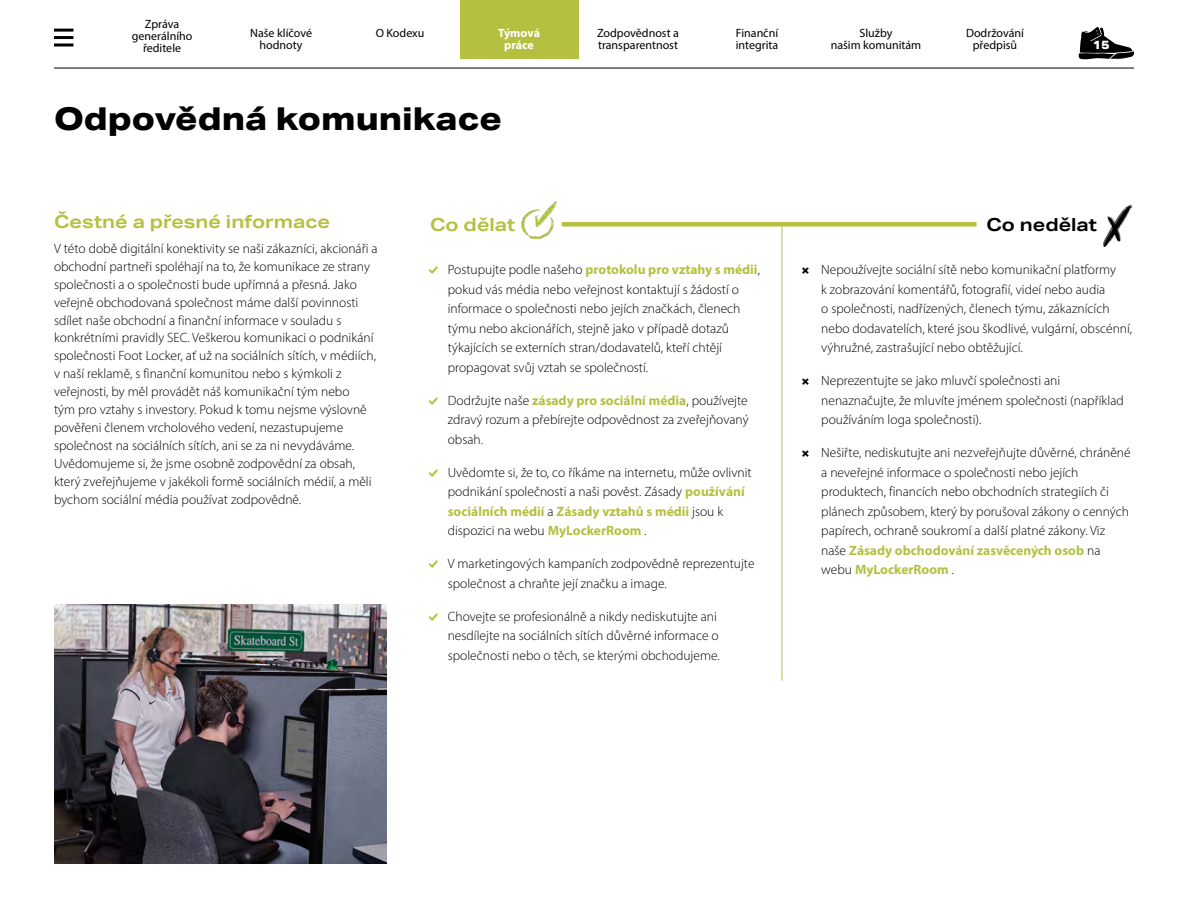
<style>
.page{position:relative;width:1188px;height:918px;background:#fff}
.page>*{position:absolute;margin:0;border:0;box-sizing:border-box;transform-origin:0 0}
.t1{font:800 31.5px "Aktiv Grotesk Ex";color:#000}
.t2{font:700 18px "Aktiv Grotesk Ex";color:#b5c041}
.t3{font:700 18px "Aktiv Grotesk Ex";color:#000}
.t4{font:300 13.5px/19.5px "Myriad Pro";color:#000}
.t5{font:12px/12px "Myriad Pro";color:#000;text-align:center}
.t6{font:700 12px/12px "Myriad Pro";letter-spacing:-.005em;color:#fff;text-align:center}
.t7{font:800 12px "Aktiv Grotesk Ex";color:#fff}
.s1{font-family:"Modern Pictograms";font-weight:400;color:#b5c041}
.s2{font-weight:700;color:#b5c041}
.s3{font-family:"Modern Pictograms";font-weight:400}
</style>
<div class="page">
<div style="left:562px;top:222px;width:414px;height:5px;background:#b5c041"></div>
<hr style="left:782px;top:224px;width:1px;height:457px;background:#b5c041">
<img style="left:1104px;top:205px;width:29px;height:41px">
<img style="left:522px;top:202px;width:34px;height:37px">
<img style="left:54px;top:604px;width:333px;height:260px">
<hr style="left:54px;top:68px;width:1080px;height:1px;background:#000">
<div style="left:460px;top:0;width:119px;height:59px;background:#b5c041"></div>
<hr style="left:54px;top:29px;width:19px;height:3px;background:#000">
<hr style="left:54px;top:36px;width:19px;height:3px;background:#000">
<hr style="left:54px;top:43px;width:19px;height:3px;background:#000">
<svg style="left:1079px;top:27px;width:55px;height:32px"></svg>
<p class="t5" style="left:132px;top:18px;width:62px">Zpráva generálního ředitele</p>
<p class="t5" style="left:250px;top:26px;width:63px">Naše klíčové hodnoty</p>
<p class="t5" style="left:376px;top:27px;width:50px">O Kodexu</p>
<p class="t5" style="left:736px;top:27px;width:44px;text-align:left">Finanční integrita</p>
<p class="t5" style="left:831px;top:27px;width:92px">Služby<br>našim komunitám</p>
<p class="t5" style="left:966px;top:26px;width:59px">Dodržování předpisů</p>
<p class="t6" style="left:498px;top:26px;width:43px">Týmová práce</p>
<p class="t5" style="left:597px;top:27px;width:83px;text-align:left">Zodpovědnost a transparentnost</p>
<h1 class="t1" style="left:54px;top:99px;width:449px">Odpovědná komunikace</h1>
<p class="t7" style="left:1093px;top:38px;width:18px">15</p>
<h2 class="t2" style="left:54px;top:210px;width:278px">Čestné a přesné informace</h2>
<p class="t4" style="left:54px;top:239px;width:325px;line-height:18px">V této době digitální konektivity se naši zákazníci, akcionáři a obchodní partneři spoléhají na to, že komunikace ze strany společnosti a o společnosti bude upřímná a přesná. Jako veřejně obchodovaná společnost máme další povinnosti sdílet naše obchodní a finanční informace v souladu s konkrétními pravidly SEC. Veškerou komunikaci o podnikání společnosti Foot Locker, ať už na sociálních sítích, v médiích, v naší reklamě, s finanční komunitou nebo s kýmkoli z veřejnosti, by měl provádět náš komunikační tým nebo<br>tým pro vztahy s investory. Pokud k tomu nejsme výslovně pověřeni členem vrcholového vedení, nezastupujeme společnost na sociálních sítích, ani se za ni nevydáváme.<br>Uvědomujeme si, že jsme osobně zodpovědní za obsah, který zveřejňujeme v jakékoli formě sociálních médií, a měli bychom sociální média používat zodpovědně.</p>
<h2 class="t2" style="left:430px;top:214px;width:87px">Co dělat</h2>
<h2 class="t3" style="left:986px;top:214px;width:112px">Co nedělat</h2>
<p class="t4" style="left:448px;top:260px;width:314px;text-indent:-20px"><span class="s1">%</span> Postupujte podle našeho <span class="s2">protokolu pro vztahy s médii</span>, pokud vás média nebo veřejnost kontaktují s žádostí o informace o společnosti nebo jejích značkách, členech týmu nebo akcionářích, stejně jako v případě dotazů týkajících se externích stran/dodavatelů, kteří chtějí propagovat svůj vztah se společností.</p>
<p class="t4" style="left:448px;top:391px;width:302px;text-align:justify;text-indent:-20px"><span class="s1">%</span> Dodržujte naše <span class="s2">zásady pro sociální média</span>, používejte zdravý rozum a přebírejte odpovědnost za zveřejňovaný obsah.</p>
<p class="t4" style="left:448px;top:463px;width:306px;text-indent:-20px"><span class="s1">%</span> Uvědomte si, že to, co říkáme na internetu, může ovlivnit podnikání společnosti a naši pověst. Zásady <span class="s2">používání sociálních médií</span> a <span class="s2">Zásady vztahů s médii</span> jsou k dispozici na webu <span class="s2">MyLockerRoom</span> .</p>
<p class="t4" style="left:448px;top:554px;width:308px;text-indent:-20px"><span class="s1">%</span> V marketingových kampaních zodpovědně reprezentujte společnost a chraňte její značku a image.</p>
<p class="t4" style="left:448px;top:607px;width:274px;text-indent:-20px"><span class="s1">%</span> Chovejte se profesionálně a nikdy nediskutujte ani nesdílejte na sociálních sítích důvěrné informace o společnosti nebo o těch, se kterými obchodujeme.</p>
<p class="t4" style="left:821px;top:260px;width:313px;text-indent:-20px"><span class="s3">X</span> Nepoužívejte sociální sítě nebo komunikační platformy<br>k zobrazování komentářů, fotografií, videí nebo audia<br>o společnosti, nadřízených, členech týmu, zákaznících nebo dodavatelích, které jsou škodlivé, vulgární, obscénní, výhružné, zastrašující nebo obtěžující.</p>
<p class="t4" style="left:821px;top:371px;width:304px;text-indent:-20px"><span class="s3">X</span> Neprezentujte se jako mluvčí společnosti ani nenaznačujte, že mluvíte jménem společnosti (například používáním loga společnosti).</p>
<p class="t4" style="left:821px;top:443px;width:311px;text-indent:-20px"><span class="s3">X</span> Nešiřte, nediskutujte ani nezveřejňujte důvěrné, chráněné a neveřejné informace o společnosti nebo jejích produktech, financích nebo obchodních strategiích či plánech způsobem, který by porušoval zákony o cenných papírech, ochraně soukromí a další platné zákony. Viz naše <span class="s2">Zásady obchodování zasvěcených osob</span> na webu <span class="s2">MyLockerRoom</span> .</p>
</div>
